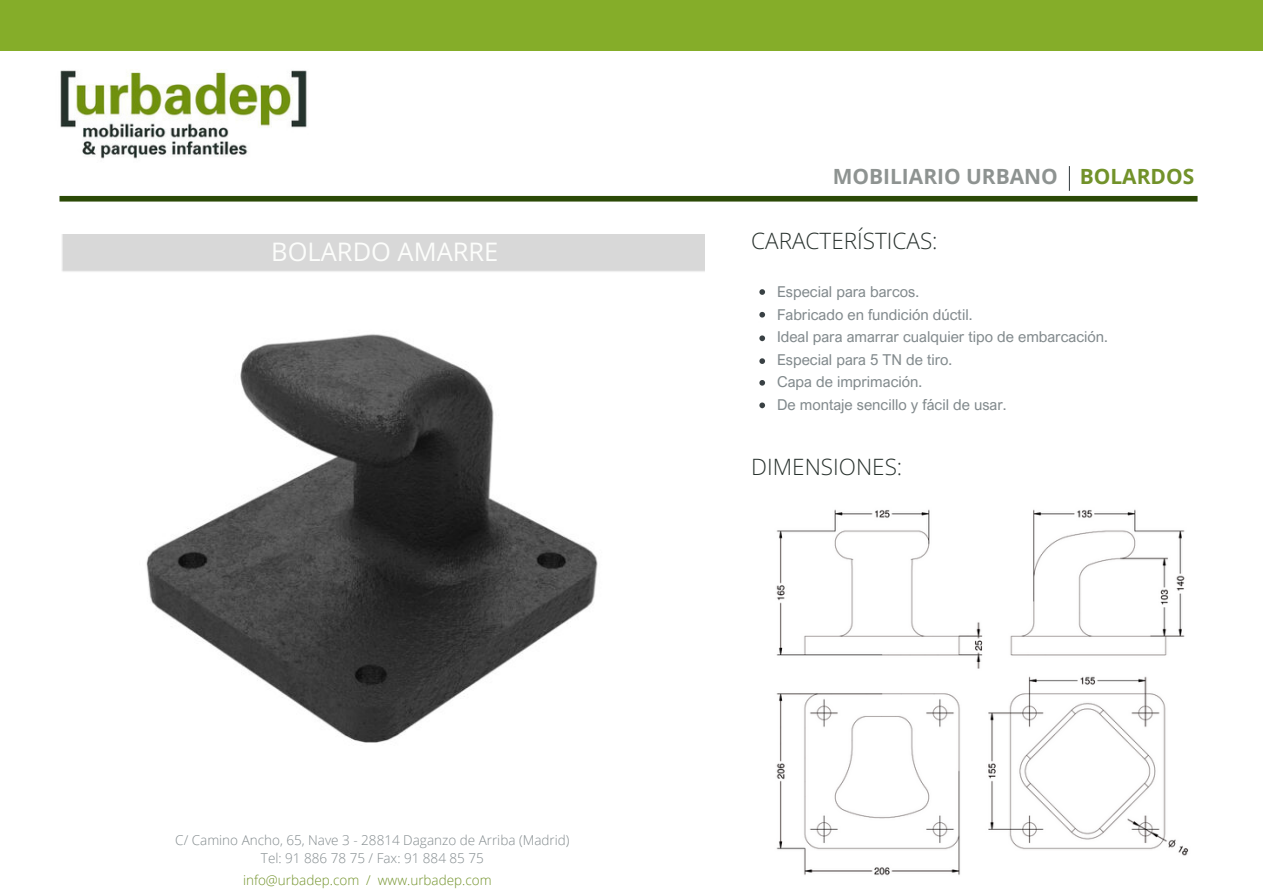
<style>
.page{position:relative;width:1263px;height:894px;background:#fff}
.page>*{position:absolute;margin:0;border:0;box-sizing:border-box;transform-origin:0 0}
.t1{font:25.5px "Open Sans";color:#fcfdfb}
.t2{font:300 22.5px "Open Sans";color:#29322e}
.t3{font:700 21px "Open Sans";color:#8e9391}
.t4{font:15px "Arial Nova";color:#828a8d}
.t5{font:300 13.5px "Open Sans";color:#828a8d}
.t6{font:300 13.5px "Open Sans";color:#72922a}
.s1{color:#72922a}
</style>
<div class="page">
<div style="left:0;top:0;width:1263px;height:51px;background:#85ad29"></div>
<img style="left:60px;top:69px;width:247px;height:90px">
<svg style="left:1069px;top:166px;width:1px;height:25px"></svg>
<div style="left:59px;top:196px;width:1138px;height:5px;background:#2b4906"></div>
<svg style="left:759px;top:289px;width:6px;height:6px"></svg>
<svg style="left:759px;top:358px;width:6px;height:6px"></svg>
<svg style="left:759px;top:335px;width:6px;height:6px"></svg>
<svg style="left:759px;top:380px;width:6px;height:5px"></svg>
<svg style="left:759px;top:402px;width:6px;height:6px"></svg>
<svg style="left:759px;top:312px;width:6px;height:6px"></svg>
<img style="left:146px;top:334px;width:452px;height:409px">
<img style="left:776px;top:509px;width:413px;height:367px">
<p class="t1" style="left:271px;top:234px;width:229px">BOLARDO AMARRE</p>
<p class="t5" style="left:175px;top:829px;width:396px">C/ Camino Ancho, 65, Nave 3 - 28814 Daganzo de Arriba (Madrid)</p>
<p class="t5" style="left:261px;top:847px;width:224px">Tel: 91 886 78 75 / Fax: 91 884 85 75</p>
<p class="t6" style="left:243px;top:869px;width:250px">info@urbadep.com / www.urbadep.com</p>
<p class="t3" style="left:833px;top:162px;width:363px">MOBILIARIO URBANO <span class="s1">BOLARDOS</span></p>
<p class="t2" style="left:751px;top:224px;width:188px">CARACTERÍSTICAS:</p>
<p class="t4" style="left:777px;top:282px;width:144px">Especial para barcos.</p>
<p class="t4" style="left:777px;top:305px;width:197px">Fabricado en fundición dúctil.</p>
<p class="t4" style="left:777px;top:327px;width:332px">Ideal para amarrar cualquier tipo de embarcación.</p>
<p class="t4" style="left:777px;top:350px;width:177px">Especial para 5 TN de tiro.</p>
<p class="t4" style="left:777px;top:372px;width:147px">Capa de imprimación.</p>
<p class="t4" style="left:777px;top:395px;width:231px">De montaje sencillo y fácil de usar.</p>
<p class="t2" style="left:751px;top:450px;width:152px">DIMENSIONES:</p>
</div>
